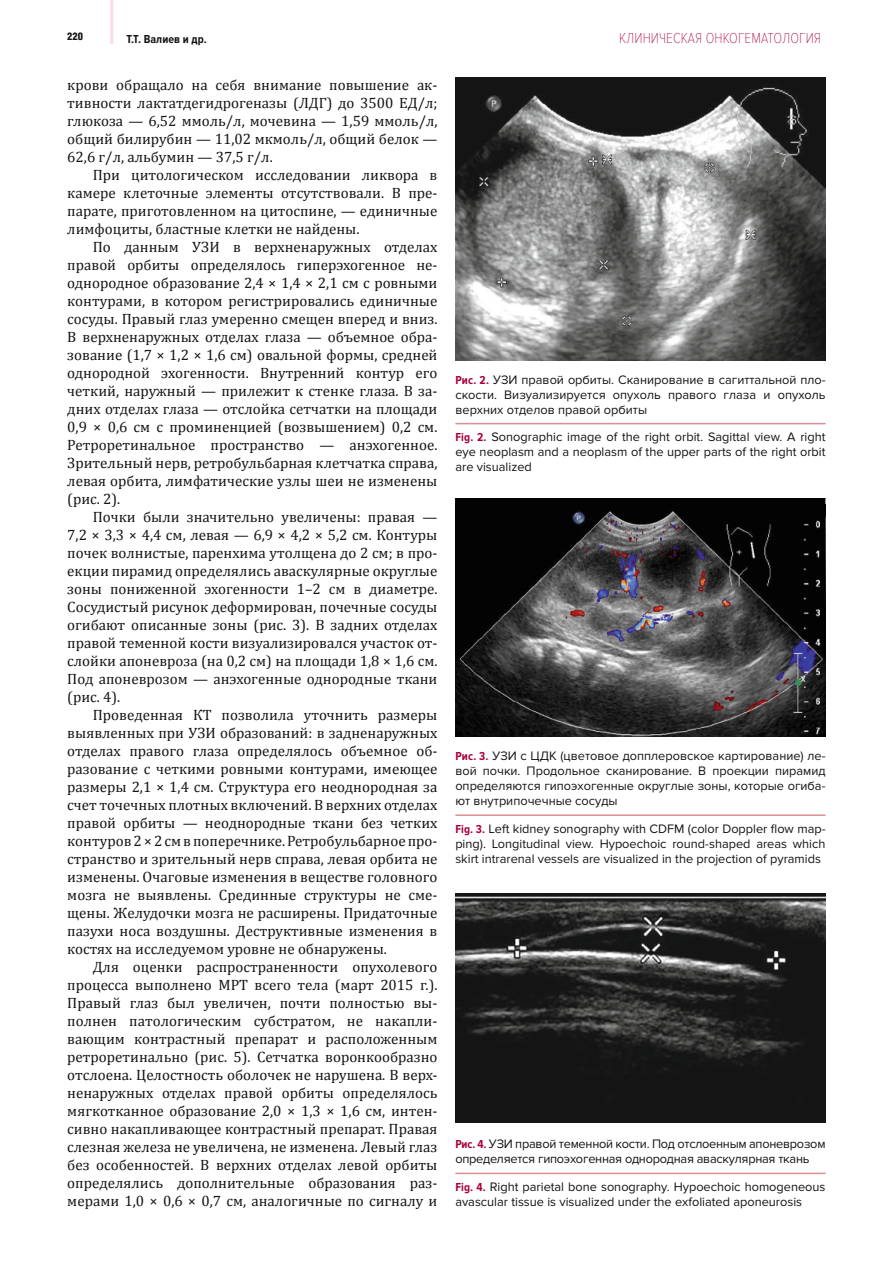
<style>
.page{position:relative;width:893px;height:1263px;background:#fff}
.page>*{position:absolute;margin:0;border:0;box-sizing:border-box;transform-origin:0 0}
.t1{font:15px/18px "Cambria";color:#131413;text-align:justify}
.t2{font:100 15px "Proxima Nova Cond";letter-spacing:.005em;color:#aa0038}
.t3{font:12.75px/15px "Proxima Nova";color:#131413;text-align:justify}
.t4{font:12.75px/15px "Proxima Nova";letter-spacing:-.02em;color:#131413}
.t5{font:700 12px "Proxima Nova Cond";letter-spacing:.005em;color:#131413}
.t6{font:900 10.5px "Helios Cond";color:#131413}
.s1{font-family:"Proxima Nova Cond";font-weight:700;font-size:12px;color:#aa0038}
</style>
<div class="page">
<hr style="left:110px;top:0;width:3px;height:44px;background:#ffdbe6">
<img style="left:455px;top:77px;width:371px;height:284px">
<img style="left:456px;top:499px;width:370px;height:237px">
<img style="left:455px;top:893px;width:371px;height:230px">
<hr style="left:455px;top:423px;width:371px;height:1px;background:#db8e94">
<hr style="left:455px;top:814px;width:370px;height:2px;background:#db8e94">
<hr style="left:455px;top:1172px;width:370px;height:2px;background:#db8e94">
<p class="t6" style="left:67px;top:32px;width:17px">220</p>
<p class="t5" style="left:126px;top:35px;width:82px">Т.Т. Валиев и др.</p>
<p class="t2" style="left:619px;top:33px;width:203px">КЛИНИЧЕСКАЯ ОНКОГЕМАТОЛОГИЯ</p>
<p class="t1" style="left:67px;top:76px;width:372px">крови обращало на себя внимание повышение ак&shy;тивности лактатдегидрогеназы (ЛДГ) до 3500 ЕД/л; глюкоза — 6,52 ммоль/л, мочевина — 1,59 ммоль/л, общий билирубин — 11,02 мкмоль/л, общий белок — 62,6 г/л, альбумин — 37,5 г/л.</p>
<p class="t1" style="left:67px;top:166px;width:372px;text-indent:26px">При цитологическом исследовании ликвора в камере клеточные элементы отсутствовали. В пре&shy;парате, приготовленном на цитоспине, — единичные лимфоциты, бластные клетки не найдены.</p>
<p class="t1" style="left:67px;top:238px;width:372px;text-indent:26px">По данным УЗИ в верхненаружных отделах правой орбиты определялось гиперэхогенное не&shy;однородное образование 2,4 × 1,4 × 2,1 см с ровными контурами, в котором регистрировались единичные сосуды. Правый глаз умеренно смещен вперед и вниз.<br>В верхненаружных отделах глаза — объемное обра&shy;зование (1,7 × 1,2 × 1,6 см) овальной формы, средней однородной эхогенности. Внутренний контур его четкий, наружный — прилежит к стенке глаза. В за&shy;дних отделах глаза — отслойка сетчатки на площади 0,9 × 0,6 см с проминенцией (возвышением) 0,2 см.<br>Ретроретинальное пространство — анэхогенное.<br>Зрительный нерв, ретробульбарная клетчатка справа, левая орбита, лимфатические узлы шеи не изменены (рис. 2).</p>
<p class="t1" style="left:67px;top:508px;width:372px;text-indent:26px">Почки были значительно увеличены: правая — 7,2 × 3,3 × 4,4 см, левая — 6,9 × 4,2 × 5,2 см. Контуры почек волнистые, паренхима утолщена до 2 см; в про&shy;екции пирамид определялись аваскулярные округлые зоны пониженной эхогенности 1–2 см в диаметре.<br>Сосудистый рисунок деформирован, почечные сосуды огибают описанные зоны (рис. 3). В задних отделах правой теменной кости визуализировался участок от&shy;слойки апоневроза (на 0,2 см) на площади 1,8 × 1,6 см.<br>Под апоневрозом — анэхогенные однородные ткани (рис. 4).</p>
<p class="t1" style="left:67px;top:706px;width:372px;text-indent:26px">Проведенная КТ позволила уточнить размеры выявленных при УЗИ образований: в задненаружных отделах правого глаза определялось объемное об&shy;разование с четкими ровными контурами, имеющее размеры 2,1 × 1,4 см. Структура его неоднородная за счет точечных плотных включений. В верхних отделах правой орбиты — неоднородные ткани без четких контуров 2 × 2 смвпоперечнике. Ретробульбарноепро&shy;странство и зрительный нерв справа, левая орбита не изменены. Очаговые изменения в веществе головного мозга не выявлены. Срединные структуры не сме&shy;щены. Желудочки мозга не расширены. Придаточные пазухи носа воздушны. Деструктивные изменения в костях на исследуемом уровне не обнаружены.</p>
<p class="t1" style="left:67px;top:958px;width:372px;text-indent:26px">Для оценки распространенности опухолевого процесса выполнено МРТ всего тела (март 2015 г.).<br>Правый глаз был увеличен, почти полностью вы&shy;полнен патологическим субстратом, не накапли&shy;вающим контрастный препарат и расположенным ретроретинально (рис. 5). Сетчатка воронкообразно отслоена. Целостность оболочек не нарушена. В верх&shy;ненаружных отделах правой орбиты определялось мягкотканное образование 2,0 × 1,3 × 1,6 см, интен&shy;сивно накапливающее контрастный препарат. Правая слезная железа не увеличена, не изменена. Левый глаз без особенностей. В верхних отделах левой орбиты определялись дополнительные образования раз&shy;мерами 1,0 × 0,6 × 0,7 см, аналогичные по сигналу и</p>
<p class="t3" style="left:455px;top:373px;width:372px"><span class="s1">Рис. 2.</span> УЗИ правой орбиты. Сканирование в сагиттальной пло&shy;скости. Визуализируется опухоль правого глаза и опухоль верхних отделов правой орбиты</p>
<p class="t3" style="left:455px;top:431px;width:372px"><span class="s1">Fig. 2.</span> Sonographic image of the right orbit. Sagittal view. A right eye neoplasm and a neoplasm of the upper parts of the right orbit are visualized</p>
<p class="t3" style="left:455px;top:749px;width:372px"><span class="s1">Рис. 3.</span> УЗИ с ЦДК (цветовое допплеровское картирование) ле&shy;вой почки. Продольное сканирование. В проекции пирамид определяются гипоэхогенные округлые зоны, которые огиба&shy;ют внутрипочечные сосуды</p>
<p class="t3" style="left:455px;top:822px;width:372px"><span class="s1">Fig. 3.</span> Left kidney sonography with CDFM (color Doppler flow map&shy;ping). Longitudinal view. Hypoechoic round-shaped areas which skirt intrarenal vessels are visualized in the projection of pyramids</p>
<p class="t4" style="left:455px;top:1137px;width:372px"><span class="s1">Рис. 4.</span> УЗИ правой теменной кости. Под отслоенным апоневрозом определяется гипоэхогенная однородная аваскулярная ткань</p>
<p class="t3" style="left:455px;top:1180px;width:372px"><span class="s1">Fig. 4.</span> Right parietal bone sonography. Hypoechoic homogeneous avascular tissue is visualized under the exfoliated aponeurosis</p>
</div>
